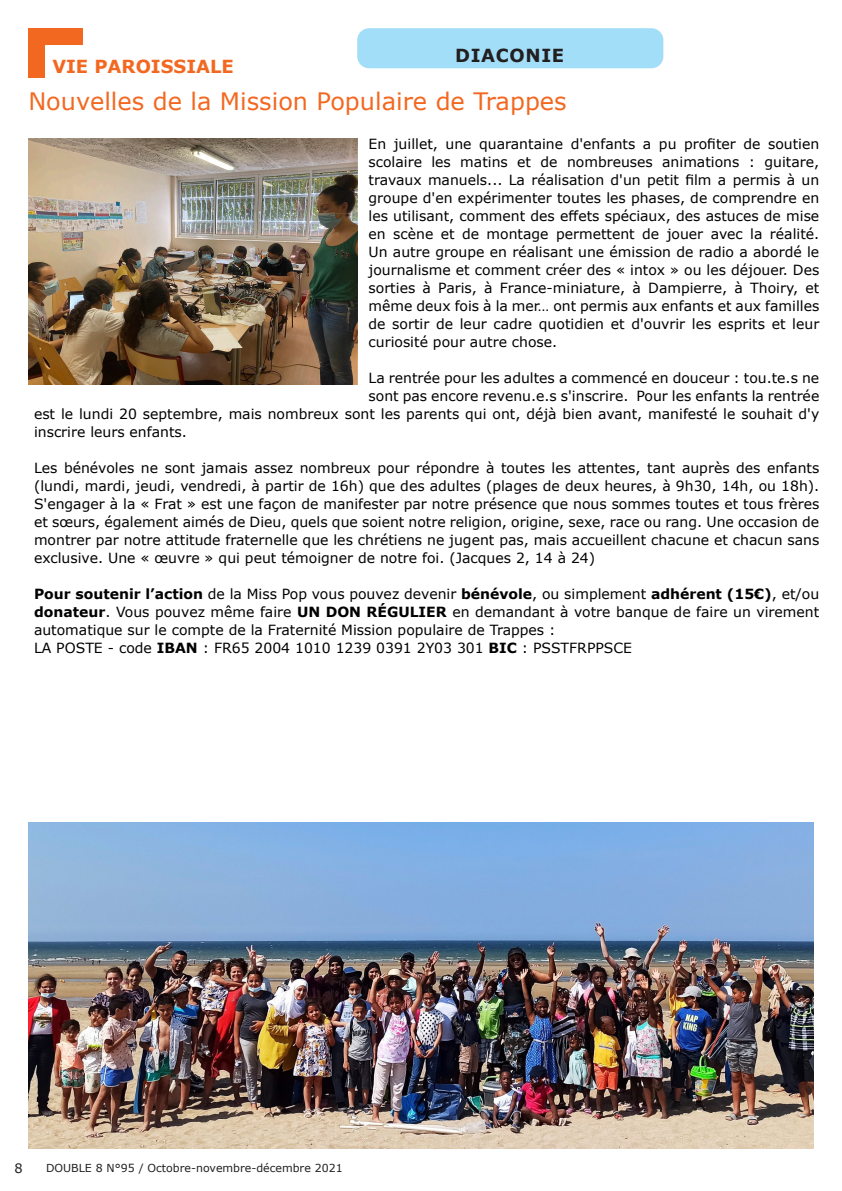
<style>
.page{position:relative;width:842px;height:1191px;background:#fff}
.page>*{position:absolute;margin:0;border:0;box-sizing:border-box;transform-origin:0 0}
.t1{font:24px "Verdana";color:#f36821}
.t2{font:700 18px "Verdana";color:#f36821}
.t3{font:700 18px "Verdana";letter-spacing:.035em;color:#231f20}
.t4{font:14px/18px "Verdana";color:#000;text-align:justify}
.t5{font:13px "Verdana";color:#231f20}
.t6{font:11px "Verdana";color:#231f20}
.s1{font-weight:700}
</style>
<div class="page">
<div style="left:357px;top:28px;width:306px;height:40px;background:#a2def8;border-radius:12px"></div>
<svg style="left:28px;top:29px;width:55px;height:49px"></svg>
<img style="left:28px;top:822px;width:786px;height:326px">
<img style="left:28px;top:139px;width:329px;height:246px">
<p class="t2" style="left:52px;top:54px;width:183px">VIE PAROISSIALE</p>
<p class="t3" style="left:455px;top:42px;width:110px">DIACONIE</p>
<p class="t1" style="left:28px;top:85px;width:540px">Nouvelles de la Mission Populaire de Trappes</p>
<p class="t4" style="left:369px;top:134px;width:452px">En juillet, une quarantaine d'enfants a pu profiter de soutien scolaire les matins et de nombreuses animations : guitare, travaux manuels... La réalisation d'un petit film a permis à un groupe d'en expérimenter toutes les phases, de comprendre en les utilisant, comment des effets spéciaux, des astuces de mise en scène et de montage permettent de jouer avec la réalité.<br>Un autre groupe en réalisant une émission de radio a abordé le journalisme et comment créer des « intox » ou les déjouer. Des sorties à Paris, à France-miniature, à Dampierre, à Thoiry, et même deux fois à la mer… ont permis aux enfants et aux familles de sortir de leur cadre quotidien et d'ouvrir les esprits et leur curiosité pour autre chose.</p>
<p class="t4" style="left:369px;top:368px;width:452px">La rentrée pour les adultes a commencé en douceur : tou.te.s ne</p>
<p class="t4" style="left:369px;top:386px;width:452px">sont pas encore revenu.e.s s'inscrire. Pour les enfants la rentrée</p>
<p class="t4" style="left:34px;top:404px;width:787px">est le lundi 20 septembre, mais nombreux sont les parents qui ont, déjà bien avant, manifesté le souhait d'y</p>
<p class="t4" style="left:34px;top:422px;width:154px">inscrire leurs enfants.</p>
<p class="t4" style="left:34px;top:458px;width:787px">Les bénévoles ne sont jamais assez nombreux pour répondre à toutes les attentes, tant auprès des enfants (lundi, mardi, jeudi, vendredi, à partir de 16h) que des adultes (plages de deux heures, à 9h30, 14h, ou 18h).<br>S'engager à la « Frat » est une façon de manifester par notre présence que nous sommes toutes et tous frères et sœurs, également aimés de Dieu, quels que soient notre religion, origine, sexe, race ou rang. Une occasion de montrer par notre attitude fraternelle que les chrétiens ne jugent pas, mais accueillent chacune et chacun sans exclusive. Une « œuvre » qui peut témoigner de notre foi. (Jacques 2, 14 à 24)</p>
<p class="t4" style="left:34px;top:584px;width:787px"><span class="s1">Pour soutenir l’action</span> de la Miss Pop vous pouvez devenir <span class="s1">bénévole</span>, ou simplement <span class="s1">adhérent (15€)</span>, et/ou <span class="s1">donateur</span>. Vous pouvez même faire <span class="s1">UN DON RÉGULIER</span> en demandant à votre banque de faire un virement automatique sur le compte de la Fraternité Mission populaire de Trappes :</p>
<p class="t4" style="left:34px;top:638px;width:600px">LA POSTE - code <span class="s1">IBAN</span> : FR65 2004 1010 1239 0391 2Y03 301 <span class="s1">BIC</span> : PSSTFRPPSCE</p>
<p class="t5" style="left:15px;top:1159px;width:10px">8</p>
<p class="t6" style="left:46px;top:1160px;width:298px">DOUBLE 8 N°95 / Octobre-novembre-décembre 2021</p>
</div>
